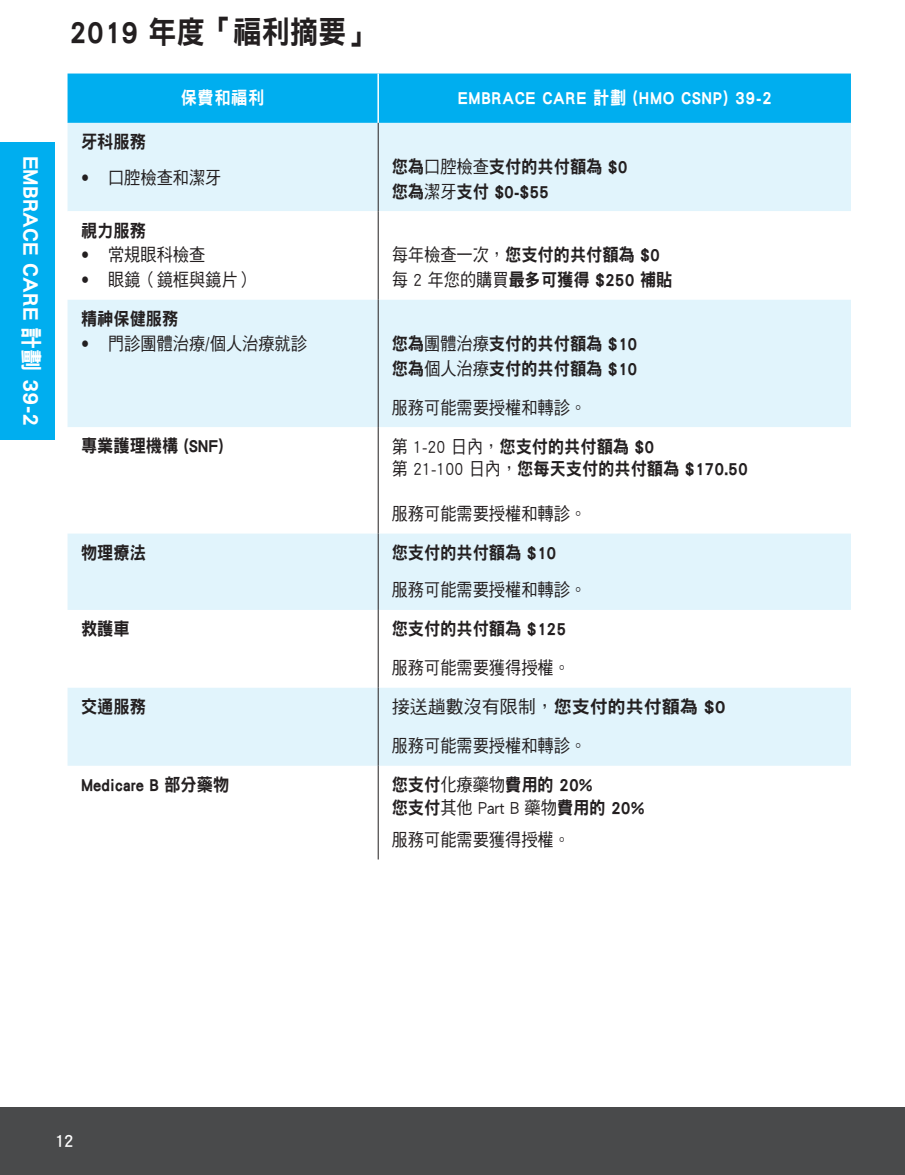
<style>
.page{position:relative;width:905px;height:1175px;background:#fff}
.page>*{position:absolute;margin:0;border:0;box-sizing:border-box;transform-origin:0 0}
.t1{font:31.5px "DF Hei Std W9";color:#231f20;scale:.9 1}
.t2{font:21.9px "DF Hei Std W9";color:#fff}
.t3{font:18px "DF Hei Std W9";color:#231f20;scale:.9 1}
.t4{font:18px "DF Hei Std W5";color:#231f20;scale:.9 1}
.t5{font:18px "DF Hei Std W9";letter-spacing:.04em;color:#fff;scale:.9 1}
.t6{font:18px "DF Hei Std W9";color:#231f20}
.t7{font:18px "DF Hei Std W7";color:#fff}
.s1{font-family:"Avenir"}
.s2{font-family:"DF Hei Std W5"}
</style>
<div class="page">
<div style="left:0;top:1107px;width:904px;height:67px;background:#494a4b"></div>
<div style="left:0;top:142px;width:55px;height:297px;background:#00aeef"></div>
<div style="left:68px;top:74px;width:782px;height:49px;background:#00aeef"></div>
<div style="left:68px;top:123px;width:782px;height:88px;background:#e1f4fc"></div>
<svg style="left:68px;top:300px;width:782px;height:465px;fill:#e1f4fc"></svg>
<hr style="left:378px;top:211px;width:1px;height:89px;background:#231f20">
<hr style="left:378px;top:300px;width:1px;height:127px;background:#231f20">
<hr style="left:377px;top:74px;width:2px;height:49px;background:#fff">
<hr style="left:378px;top:123px;width:1px;height:88px;background:#231f20">
<hr style="left:378px;top:427px;width:1px;height:106px;background:#231f20">
<hr style="left:378px;top:533px;width:1px;height:77px;background:#231f20">
<hr style="left:378px;top:610px;width:1px;height:77px;background:#231f20">
<hr style="left:378px;top:687px;width:1px;height:78px;background:#231f20">
<hr style="left:378px;top:765px;width:1px;height:94px;background:#231f20">
<p class="t2" style="left:43px;top:156px;width:272px;rotate:90deg">EMBRACE CARE 計劃 39-2</p>
<p class="t1" style="left:69px;top:15px;width:341px">2019 年度「福利摘要」</p>
<p class="t5" style="left:181px;top:88px;width:94px">保費和福利</p>
<p class="t5" style="left:458px;top:88px;width:350px">EMBRACE CARE 計劃 (HMO CSNP) 39-2</p>
<p class="t3" style="left:81px;top:132px;width:73px">牙科服務</p>
<p class="t4" style="left:81px;top:167px;width:158px"><span class="s1">•</span> 口腔檢查和潔牙</p>
<p class="t3" style="left:81px;top:220px;width:73px">視力服務</p>
<p class="t4" style="left:81px;top:245px;width:139px"><span class="s1">•</span> 常規眼科檢查</p>
<p class="t4" style="left:81px;top:270px;width:194px"><span class="s1">•</span> 眼鏡（鏡框與鏡片）</p>
<p class="t3" style="left:392px;top:157px;width:263px">您為<span class="s2">口腔檢查</span>支付的共付額為 $0</p>
<p class="t3" style="left:392px;top:181px;width:176px">您為<span class="s2">潔牙</span>支付 $0-$55</p>
<p class="t3" style="left:392px;top:245px;width:299px"><span class="s2">每年檢查一次，</span>您支付的共付額為 $0</p>
<p class="t3" style="left:392px;top:270px;width:313px"><span class="s2">每 2 年您的購買</span>最多可獲得 $250 補貼</p>
<p class="t3" style="left:81px;top:309px;width:110px">精神保健服務</p>
<p class="t4" style="left:81px;top:333px;width:253px"><span class="s1">•</span> 門診團體治療/個人治療就診</p>
<p class="t3" style="left:392px;top:333px;width:274px">您為<span class="s2">團體治療</span>支付的共付額為 $10</p>
<p class="t3" style="left:392px;top:358px;width:274px">您為<span class="s2">個人治療</span>支付的共付額為 $10</p>
<p class="t4" style="left:392px;top:397px;width:217px">服務可能需要授權和轉診。</p>
<p class="t3" style="left:81px;top:436px;width:160px">專業護理機構 (SNF)</p>
<p class="t3" style="left:392px;top:436px;width:293px"><span class="s2">第 1-20 日內，</span>您支付的共付額為 $0</p>
<p class="t3" style="left:392px;top:459px;width:397px"><span class="s2">第 21-100 日內，</span>您每天支付的共付額為 $170.50</p>
<p class="t4" style="left:392px;top:504px;width:217px">服務可能需要授權和轉診。</p>
<p class="t3" style="left:81px;top:542px;width:73px">物理療法</p>
<p class="t3" style="left:392px;top:542px;width:184px">您支付的共付額為 $10</p>
<p class="t4" style="left:392px;top:580px;width:217px">服務可能需要授權和轉診。</p>
<p class="t3" style="left:81px;top:619px;width:56px">救護車</p>
<p class="t3" style="left:392px;top:619px;width:195px">您支付的共付額為 $125</p>
<p class="t4" style="left:392px;top:658px;width:199px">服務可能需要獲得授權。</p>
<p class="t3" style="left:81px;top:697px;width:73px">交通服務</p>
<p class="t6" style="left:392px;top:697px;width:335px"><span class="s2">接送趟數沒有限制，</span>您支付的共付額為 $0</p>
<p class="t4" style="left:392px;top:736px;width:217px">服務可能需要授權和轉診。</p>
<p class="t3" style="left:81px;top:775px;width:166px">Medicare B 部分藥物</p>
<p class="t3" style="left:392px;top:775px;width:225px">您支付<span class="s2">化療藥物</span>費用的 20%</p>
<p class="t3" style="left:392px;top:797px;width:282px">您支付<span class="s2">其他 Part B 藥物</span>費用的 20%</p>
<p class="t4" style="left:392px;top:829px;width:199px">服務可能需要獲得授權。</p>
<p class="t7" style="left:54px;top:1131px;width:21px">12</p>
</div>
